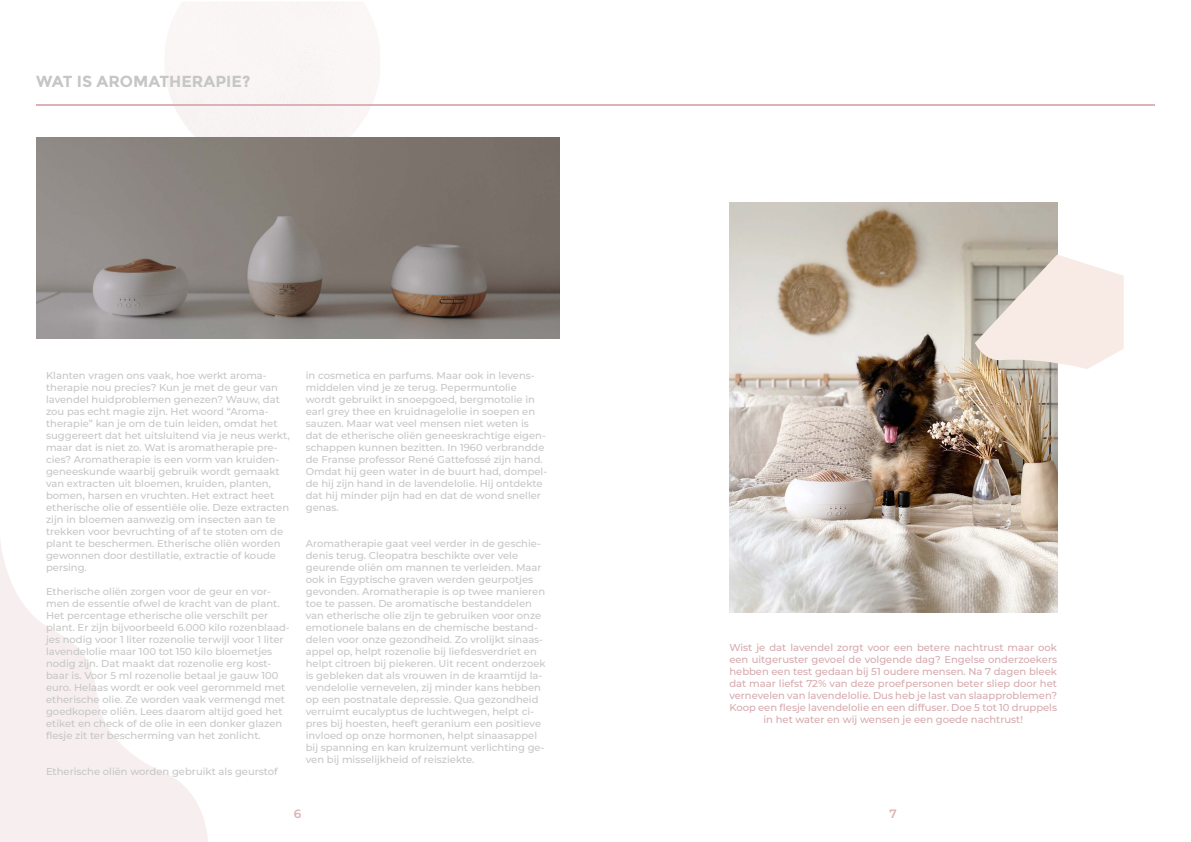
<style>
.page{position:relative;width:1191px;height:842px;background:#fff}
.page>*{position:absolute;margin:0;border:0;box-sizing:border-box;transform-origin:0 0}
.t1{font:700 16px "Montserrat";color:#c6c6c6}
.t2{font:600 12px "Montserrat";color:#dcb1b6}
.t3{font:500 10px/12px "Montserrat";color:#c6c6c6}
.t4{font:500 10px/12px "Montserrat";color:#d6aaae;text-align:center}
</style>
<div class="page">
<svg style="left:0;top:541px;width:208px;height:301px"></svg>
<hr style="left:36px;top:105px;width:414px;height:1px;background:#dcb1b7">
<hr style="left:362px;top:105px;width:414px;height:1px;background:#dcb1b7">
<hr style="left:741px;top:105px;width:414px;height:1px;background:#dcb1b7">
<img style="left:36px;top:137px;width:523px;height:202px">
<img style="left:729px;top:203px;width:328px;height:409px">
<svg style="left:975px;top:255px;width:148px;height:114px;background:#e4d9d2"></svg>
<h1 class="t1" style="left:36px;top:72px;width:216px">WAT IS AROMATHERAPIE?</h1>
<p class="t3" style="left:46px;top:369px;width:245px">Klanten vragen ons vaak, hoe werkt aroma&shy;therapie nou precies? Kun je met de geur van lavendel huidproblemen genezen? Wauw, dat zou pas echt magie zijn. Het woord “Aroma&shy;therapie” kan je om de tuin leiden, omdat het suggereert dat het uitsluitend via je neus werkt, maar dat is niet zo. Wat is aromatherapie pre&shy;cies? Aromatherapie is een vorm van kruiden&shy;geneeskunde waarbij gebruik wordt gemaakt van extracten uit bloemen, kruiden, planten, bomen, harsen en vruchten. Het extract heet etherische olie of essentiële olie. Deze extracten zijn in bloemen aanwezig om insecten aan te trekken voor bevruchting of af te stoten om de plant te beschermen. Etherische oliën worden gewonnen door destillatie, extractie of koude persing.</p>
<p class="t3" style="left:46px;top:585px;width:245px">Etherische oliën zorgen voor de geur en vor&shy;men de essentie ofwel de kracht van de plant.<br>Het percentage etherische olie verschilt per plant. Er zijn bijvoorbeeld 6.000 kilo rozenblaad&shy;jes nodig voor 1 liter rozenolie terwijl voor 1 liter lavendelolie maar 100 tot 150 kilo bloemetjes nodig zijn. Dat maakt dat rozenolie erg kost&shy;baar is. Voor 5 ml rozenolie betaal je gauw 100 euro. Helaas wordt er ook veel gerommeld met etherische olie. Ze worden vaak vermengd met goedkopere oliën. Lees daarom altijd goed het etiket en check of de olie in een donker glazen flesje zit ter bescherming van het zonlicht.</p>
<p class="t3" style="left:46px;top:765px;width:233px">Etherische oliën worden gebruikt als geurstof</p>
<p class="t3" style="left:306px;top:369px;width:243px">in cosmetica en parfums. Maar ook in levens&shy;middelen vind je ze terug. Pepermuntolie wordt gebruikt in snoepgoed, bergmotolie in earl grey thee en kruidnagelolie in soepen en sauzen. Maar wat veel mensen niet weten is dat de etherische oliën geneeskrachtige eigen&shy;schappen kunnen bezitten. In 1960 verbrandde de Franse professor René Gattefossé zijn hand.<br>Omdat hij geen water in de buurt had, dompel&shy;de hij zijn hand in de lavendelolie. Hij ontdekte dat hij minder pijn had en dat de wond sneller genas.</p>
<p class="t3" style="left:306px;top:537px;width:241px">Aromatherapie gaat veel verder in de geschie&shy;denis terug. Cleopatra beschikte over vele geurende oliën om mannen te verleiden. Maar ook in Egyptische graven werden geurpotjes gevonden. Aromatherapie is op twee manieren toe te passen. De aromatische bestanddelen van etherische olie zijn te gebruiken voor onze emotionele balans en de chemische bestand&shy;delen voor onze gezondheid. Zo vrolijkt sinaas&shy;appel op, helpt rozenolie bij liefdesverdriet en helpt citroen bij piekeren. Uit recent onderzoek is gebleken dat als vrouwen in de kraamtijd la&shy;vendelolie vernevelen, zij minder kans hebben op een postnatale depressie. Qua gezondheid verruimt eucalyptus de luchtwegen, helpt ci&shy;pres bij hoesten, heeft geranium een positieve invloed op onze hormonen, helpt sinaasappel bij spanning en kan kruizemunt verlichting ge&shy;ven bij misselijkheid of reisziekte.</p>
<p class="t4" style="left:729px;top:641px;width:329px">Wist je dat lavendel zorgt voor een betere nachtrust maar ook een uitgeruster gevoel de volgende dag? Engelse onderzoekers hebben een test gedaan bij 51 oudere mensen. Na 7 dagen bleek dat maar liefst 72% van deze proefpersonen beter sliep door het vernevelen van lavendelolie. Dus heb je last van slaapproblemen?<br>Koop een flesje lavendelolie en een diffuser. Doe 5 tot 10 druppels in het water en wij wensen je een goede nachtrust!</p>
<p class="t2" style="left:294px;top:805px;width:9px">6</p>
<p class="t2" style="left:889px;top:805px;width:9px">7</p>
</div>
